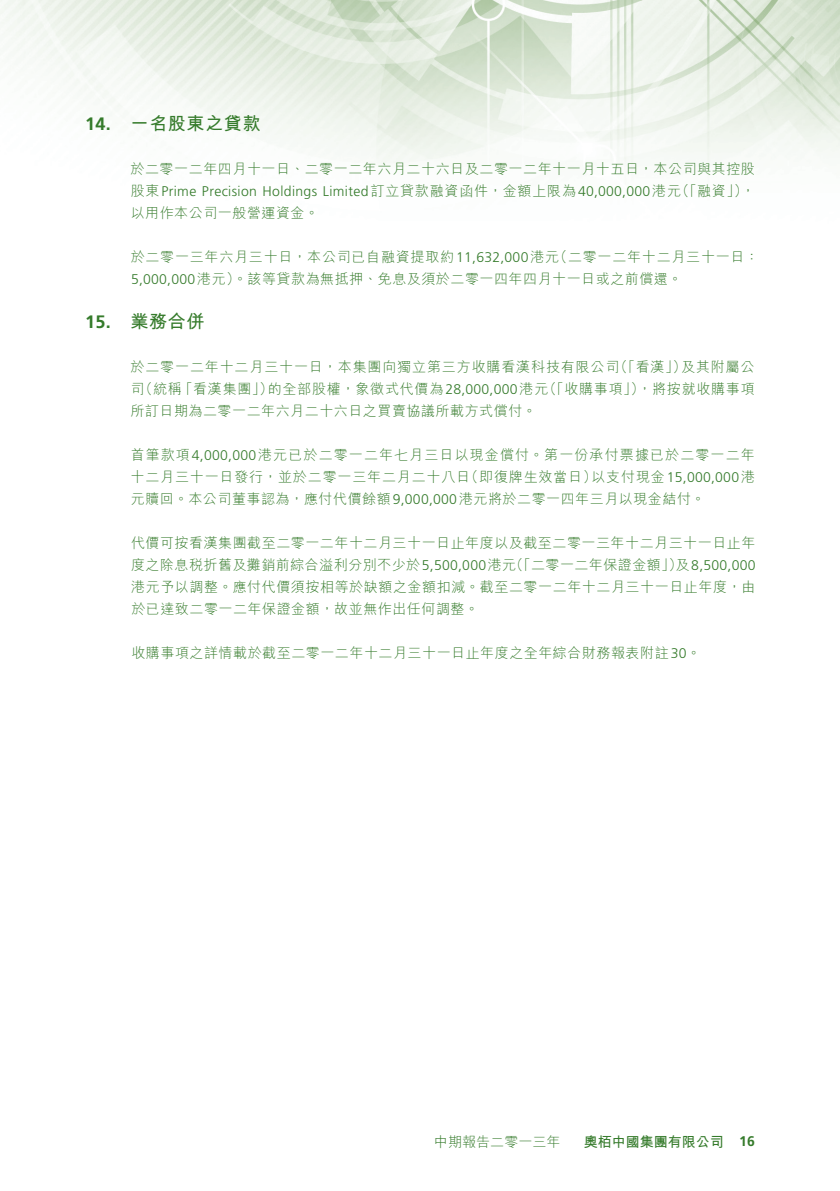
<style>
.page{position:relative;width:840px;height:1191px;background:#fff}
.page>*{position:absolute;margin:0;border:0;box-sizing:border-box;transform-origin:0 0}
.t1{font:700 18px "M Hei HK";letter-spacing:.035em;color:#357b2b}
.t2{font:700 18px "Frutiger LT Std";color:#357b2b}
.t3{font:300 14px/22px "M Hei HK";letter-spacing:.035em;color:#357b2b}
.t4{font:300 14px "Frutiger LT Std";letter-spacing:.025em;color:#357b2b}
.t5{font:300 14px "M Hei HK";letter-spacing:.055em;color:#357b2b}
.t6{font:300 14px "M Hei HK";letter-spacing:.08em;color:#357b2b}
.t7{font:300 14px "M Hei HK";letter-spacing:.06em;color:#357b2b}
.t8{font:700 14px "M Hei HK";color:#357b2b}
.t9{font:300 14px "M Hei HK";color:#357b2b}
.t10{font:700 14px "Frutiger LT Std";color:#357b2b}
.s1{font-family:"M Hei HK"}
.s2{font-family:"Frutiger LT Std"}
</style>
<div class="page">
<img style="left:0;top:0;width:839px;height:166px">
<p class="t2" style="left:85px;top:113px;width:27px">14.</p>
<p class="t2" style="left:85px;top:311px;width:27px">15.</p>
<p class="t1" style="left:130px;top:110px;width:131px">一名股東之貸款</p>
<p class="t3" style="left:130px;top:157px;width:625px;text-align:right">於二零一二年四月十一日、二零一二年六月二十六日及二零一二年十一月十五日，本公司與其控股（「融資 ，(「</p>
<p class="t4" style="left:131px;top:183px;width:551px"><span class="s1">股東</span>Prime Precision Holdings Limited<span class="s1">訂立貸款融資函件，金額上限為</span>40,000,000<span class="s1">港元</span></p>
<p class="t3" style="left:131px;top:201px;width:189px">以用作本公司一般營運資金。</p>
<p class="t5" style="left:553px;top:249px;width:207px">（二零一二年十二月三十一日：</p>
<p class="t3" style="left:131px;top:245px;width:552px">於二零一三年六月三十日，本公司已自融資提取約<span class="s2">11,632,000</span>港元<br><span class="s2">5,000,000</span>港元）。該等貸款為無抵押、免息及須於二零一四年四月十一日或之前償還。</p>
<p class="t1" style="left:130px;top:308px;width:75px">業務合併</p>
<p class="t3" style="left:613px;top:355px;width:74px">（「看漢」）</p>
<p class="t3" style="left:680px;top:355px;width:75px">及其附屬公</p>
<p class="t7" style="left:130px;top:359px;width:490px">於二零一二年十二月三十一日，本集團向獨立第三方收購看漢科技有限公司</p>
<p class="t3" style="left:130px;top:377px;width:407px">（司 統稱<br>所訂日期為二零一二年六月二十六日之買賣協議所載方式償付。</p>
<p class="t6" style="left:130px;top:447px;width:625px">首筆款項<span class="s2">4,000,000</span>港元已於二零一二年七月三日以現金償付。第一份承付票據已於二零一二年</p>
<p class="t4" style="left:591px;top:469px;width:165px"><span class="s1">以支付現金</span>15,000,000<span class="s1">港</span></p>
<p class="t3" style="left:179px;top:377px;width:96px">「看漢集團」）</p>
<p class="t3" style="left:542px;top:377px;width:103px">（「收購事項」）</p>
<p class="t5" style="left:637px;top:381px;width:118px">，將按就收購事項</p>
<p class="t5" style="left:267px;top:381px;width:282px">的全部股權，象徵式代價為<span class="s2">28,000,000</span>港元</p>
<p class="t7" style="left:464px;top:469px;width:134px">（即復牌生效當日）</p>
<p class="t3" style="left:130px;top:465px;width:576px">十二月三十一日發行，並於二零一三年二月二十八日<br>元贖回。本公司董事認為，應付代價餘額<span class="s2">9,000,000</span>港元將於二零一四年三月以現金結付。</p>
<p class="t3" style="left:131px;top:531px;width:625px">代價可按看漢集團截至二零一二年十二月三十一日止年度以及截至二零一三年十二月三十一日止年</p>
<p class="t4" style="left:675px;top:557px;width:81px"><span class="s1">及</span>8,500,000</p>
<p class="t3" style="left:509px;top:553px;width:174px">（「二零一二年保證金額」）</p>
<p class="t3" style="left:131px;top:553px;width:625px">度之除息稅折舊及攤銷前綜合溢利分別不少於<span class="s2">5,500,000</span>港元<br>港元予以調整。應付代價須按相等於缺額之金額扣減。截至二零一二年十二月三十一日止年度，由於已達致二零一二年保證金額，故並無作出任何調整。</p>
<p class="t3" style="left:131px;top:641px;width:570px">收購事項之詳情載於截至二零一二年十二月三十一日止年度之全年綜合財務報表附註<span class="s2">30</span>。</p>
<p class="t9" style="left:434px;top:1134px;width:127px">中期報告二零一三年</p>
<p class="t8" style="left:583px;top:1131px;width:141px">奧栢中國集團有限公司</p>
<p class="t10" style="left:738px;top:1132px;width:17px">16</p>
</div>
